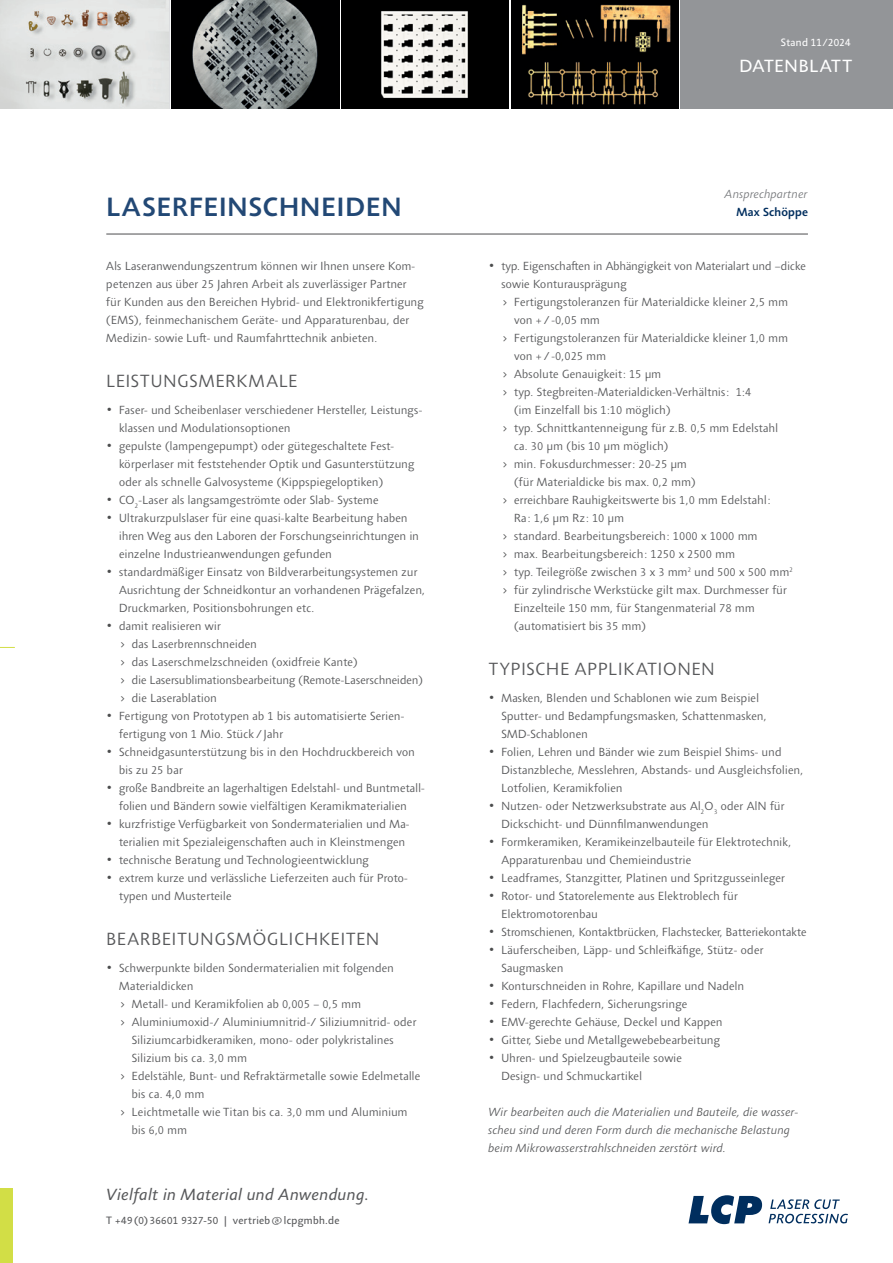
<style>
.page{position:relative;width:893px;height:1263px;background:#fff}
.page>*{position:absolute;margin:0;border:0;box-sizing:border-box;transform-origin:0 0}
.t1{font:500 27px "Agilita LT Pro";letter-spacing:.04em;color:#224875}
.t2{font:300 18px "Agilita LT Pro";letter-spacing:.04em;color:#57585a}
.t3{font:18px "Agilita LT Pro";letter-spacing:.04em;color:#fff}
.t4{font:italic 16.5px "Agilita LT Pro";letter-spacing:.03em;color:#57585a}
.t5{font:300 12px/18px "Agilita LT Pro";letter-spacing:.015em;color:#57585a}
.t6{font:italic 300 12px/18px "Agilita LT Pro";letter-spacing:.015em;color:#57585a}
.t7{font:italic 300 12px "Agilita LT Pro";letter-spacing:.015em;color:#76787b}
.t8{font:500 12px "Agilita LT Pro";letter-spacing:.015em;color:#002e5e}
.t9{font:10.8px "Agilita LT Pro";letter-spacing:.03em;color:#57585a}
.t10{font:10.8px "Agilita LT Pro";letter-spacing:.025em;color:#fff}
.s1{font-size:13.5px;color:#4b4c4d}
.s2{font-size:9.75px}
</style>
<div class="page">
<img style="left:0;top:0;width:169px;height:108px">
<div style="left:681px;top:0;width:212px;height:108px;background:#939598"></div>
<svg style="left:0;top:647px;width:15px;height:1px"></svg>
<hr style="left:106px;top:233px;width:702px;height:2px;background:#57585a">
<img style="left:171px;top:0;width:168px;height:108px">
<div style="left:341px;top:0;width:168px;height:108px;background:#000"></div>
<img style="left:381px;top:11px;width:87px;height:87px">
<img style="left:511px;top:0;width:168px;height:108px">
<div style="left:0;top:1188px;width:13px;height:75px;background:#d2de46"></div>
<svg style="left:688px;top:1195px;width:74px;height:29px"></svg>
<svg style="left:768px;top:1199px;width:80px;height:24px"></svg>
<h1 class="t1" style="left:107px;top:188px;width:297px">LASERFEINSCHNEIDEN</h1>
<p class="t5" style="left:106px;top:257px;width:319px">Als Laseranwendungszentrum können wir Ihnen unsere Kom&shy;petenzen aus über 25 Jahren Arbeit als zuverlässiger Partner für Kunden aus den Bereichen Hybrid- und Elektronikfertigung (EMS), feinmechanischem Geräte- und Apparaturenbau, der Medizin- sowie Luft- und Raumfahrttechnik anbieten.</p>
<h2 class="t2" style="left:106px;top:369px;width:193px">LEISTUNGSMERKMALE</h2>
<p class="t5" style="left:119px;top:401px;width:305px;text-indent:-13px"><span class="s1">•</span> Faser- und Scheibenlaser verschiedener Hersteller, Leistungs&shy;klassen und Modulationsoptionen</p>
<p class="t5" style="left:119px;top:437px;width:297px;text-indent:-13px"><span class="s1">•</span> gepulste (lampengepumpt) oder gütegeschaltete Fest&shy;körperlaser mit feststehender Optik und Gasunterstützung oder als schnelle Galvosysteme (Kippspiegeloptiken)</p>
<p class="t5" style="left:106px;top:491px;width:274px"><span class="s1">•</span> CO<sub>2</sub>-Laser als langsamgeströmte oder Slab- Systeme</p>
<p class="t5" style="left:119px;top:509px;width:301px;text-indent:-13px"><span class="s1">•</span> Ultrakurzpulslaser für eine quasi-kalte Bearbeitung haben ihren Weg aus den Laboren der Forschungseinrichtungen in einzelne Industrieanwendungen gefunden</p>
<p class="t5" style="left:119px;top:563px;width:308px;text-indent:-13px"><span class="s1">•</span> standardmäßiger Einsatz von Bildverarbeitungsystemen zur<br>Ausrichtung der Schneidkontur an vorhandenen Prägefalzen,<br>Druckmarken, Positionsbohrungen etc.</p>
<p class="t5" style="left:119px;top:617px;width:306px;text-indent:-13px"><span class="s1">•</span> damit realisieren wir<br><span class="s1">&gt;</span> das Laserbrennschneiden<br><span class="s1">&gt;</span> das Laserschmelzschneiden (oxidfreie Kante)<br><span class="s1">&gt;</span> die Lasersublimationsbearbeitung (Remote-Laserschneiden) <span class="s1">&gt;</span> die Laserablation</p>
<p class="t5" style="left:119px;top:707px;width:286px;text-indent:-13px"><span class="s1">•</span> Fertigung von Prototypen ab 1 bis automatisierte Serien&shy;fertigung von 1 Mio. Stück / Jahr</p>
<p class="t5" style="left:119px;top:743px;width:297px;text-indent:-13px"><span class="s1">•</span> Schneidgasunterstützung bis in den Hochdruckbereich von bis zu 25 bar</p>
<p class="t5" style="left:106px;top:779px;width:320px;text-align:center"><span class="s1">•</span> große Bandbreite an lagerhaltigen Edelstahl- und Buntmetall&shy;folien und Bändern sowie vielfältigen Keramikmaterialien</p>
<p class="t5" style="left:119px;top:815px;width:291px;text-indent:-13px"><span class="s1">•</span> kurzfristige Verfügbarkeit von Sondermaterialien und Ma&shy;terialien mit Spezialeigenschaften auch in Kleinstmengen</p>
<p class="t5" style="left:106px;top:851px;width:264px"><span class="s1">•</span> technische Beratung und Technologieentwicklung</p>
<p class="t5" style="left:119px;top:869px;width:290px;text-indent:-13px"><span class="s1">•</span> extrem kurze und verlässliche Lieferzeiten auch für Proto&shy;typen und Musterteile</p>
<h2 class="t2" style="left:106px;top:927px;width:275px">BEARBEITUNGSMÖGLICHKEITEN</h2>
<p class="t5" style="left:106px;top:959px;width:289px"><span class="s1">•</span> Schwerpunkte bilden Sondermaterialien mit folgenden</p>
<p class="t5" style="left:119px;top:977px;width:76px">Materialdicken</p>
<p class="t5" style="left:119px;top:995px;width:244px"><span class="s1">&gt;</span> Metall- und Keramikfolien ab 0,005 – 0,5 mm</p>
<p class="t5" style="left:119px;top:1013px;width:299px"><span class="s1">&gt;</span> Aluminiumoxid-/ Aluminiumnitrid-/ Siliziumnitrid- oder</p>
<p class="t5" style="left:132px;top:1031px;width:264px">Siliziumcarbidkeramiken, mono- oder polykristalines</p>
<p class="t5" style="left:132px;top:1049px;width:117px">Silizium bis ca. 3,0 mm</p>
<p class="t5" style="left:119px;top:1067px;width:303px"><span class="s1">&gt;</span> Edelstähle, Bunt- und Refraktärmetalle sowie Edelmetalle</p>
<p class="t5" style="left:132px;top:1085px;width:74px">bis ca. 4,0 mm</p>
<p class="t5" style="left:119px;top:1103px;width:290px"><span class="s1">&gt;</span> Leichtmetalle wie Titan bis ca. 3,0 mm und Aluminium</p>
<p class="t5" style="left:132px;top:1121px;width:57px">bis 6,0 mm</p>
<h3 class="t4" style="left:106px;top:1183px;width:264px">Vielfalt in Material und Anwendung.</h3>
<p class="t9" style="left:106px;top:1213px;width:235px">T +49 (0) 36601 9327-50 | vertrieb<span class="s2">@</span>lcpgmbh.de</p>
<p class="t10" style="left:781px;top:35px;width:71px">Stand 11/2024</p>
<h2 class="t3" style="left:739px;top:53px;width:114px">DATENBLATT</h2>
<p class="t7" style="left:725px;top:186px;width:84px">Ansprechpartner</p>
<p class="t8" style="left:737px;top:204px;width:73px">Max Schöppe</p>
<p class="t5" style="left:489px;top:257px;width:319px"><span class="s1">•</span> typ. Eigenschaften in Abhängigkeit von Materialart und –dicke</p>
<p class="t5" style="left:501px;top:275px;width:127px">sowie Konturausprägung</p>
<p class="t5" style="left:501px;top:293px;width:288px"><span class="s1">&gt;</span> Fertigungstoleranzen für Materialdicke kleiner 2,5 mm</p>
<p class="t5" style="left:514px;top:311px;width:87px">von + / -0,05 mm</p>
<p class="t5" style="left:501px;top:329px;width:288px"><span class="s1">&gt;</span> Fertigungstoleranzen für Materialdicke kleiner 1,0 mm</p>
<p class="t5" style="left:514px;top:347px;width:94px">von + / -0,025 mm</p>
<p class="t5" style="left:501px;top:365px;width:161px"><span class="s1">&gt;</span> Absolute Genauigkeit: 15 µm</p>
<p class="t5" style="left:501px;top:383px;width:252px"><span class="s1">&gt;</span> typ. Stegbreiten-Materialdicken-Verhältnis: 1:4</p>
<p class="t5" style="left:514px;top:401px;width:158px">(im Einzelfall bis 1:10 möglich)</p>
<p class="t5" style="left:501px;top:419px;width:278px"><span class="s1">&gt;</span> typ. Schnittkantenneigung für z.B. 0,5 mm Edelstahl</p>
<p class="t5" style="left:514px;top:437px;width:156px">ca. 30 µm (bis 10 µm möglich)</p>
<p class="t5" style="left:501px;top:455px;width:187px"><span class="s1">&gt;</span> min. Fokusdurchmesser: 20-25 µm</p>
<p class="t5" style="left:514px;top:473px;width:183px">(für Materialdicke bis max. 0,2 mm)</p>
<p class="t5" style="left:501px;top:491px;width:271px"><span class="s1">&gt;</span> erreichbare Rauhigkeitswerte bis 1,0 mm Edelstahl:</p>
<p class="t5" style="left:514px;top:509px;width:112px">Ra: 1,6 µm Rz: 10 µm</p>
<p class="t5" style="left:501px;top:527px;width:258px"><span class="s1">&gt;</span> standard. Bearbeitungsbereich: 1000 x 1000 mm</p>
<p class="t5" style="left:501px;top:545px;width:235px"><span class="s1">&gt;</span> max. Bearbeitungsbereich: 1250 x 2500 mm</p>
<p class="t5" style="left:501px;top:563px;width:293px"><span class="s1">&gt;</span> typ. Teilegröße zwischen 3 x 3 mm<sup>2</sup> und 500 x 500 mm<sup>2</sup></p>
<p class="t5" style="left:501px;top:581px;width:287px"><span class="s1">&gt;</span> für zylindrische Werkstücke gilt max. Durchmesser für</p>
<p class="t5" style="left:514px;top:599px;width:242px">Einzelteile 150 mm, für Stangenmaterial 78 mm</p>
<p class="t5" style="left:514px;top:617px;width:134px">(automatisiert bis 35 mm)</p>
<h2 class="t2" style="left:489px;top:657px;width:228px">TYPISCHE APPLIKATIONEN</h2>
<p class="t5" style="left:501px;top:689px;width:267px;text-indent:-13px"><span class="s1">•</span> Masken, Blenden und Schablonen wie zum Beispiel<br>Sputter- und Bedampfungsmasken, Schattenmasken,<br>SMD-Schablonen</p>
<p class="t5" style="left:501px;top:743px;width:303px;text-indent:-13px"><span class="s1">•</span> Folien, Lehren und Bänder wie zum Beispiel Shims- und<br>Distanzbleche, Messlehren, Abstands- und Ausgleichsfolien,<br>Lotfolien, Keramikfolien</p>
<p class="t5" style="left:501px;top:797px;width:285px;text-indent:-13px"><span class="s1">•</span> Nutzen- oder Netzwerksubstrate aus Al<sub>2</sub>O<sub>3</sub> oder AlN für<br>Dickschicht- und Dünnfilmanwendungen</p>
<p class="t5" style="left:501px;top:833px;width:292px;text-indent:-13px"><span class="s1">•</span> Formkeramiken, Keramikeinzelbauteile für Elektrotechnik,<br>Apparaturenbau und Chemieindustrie</p>
<p class="t5" style="left:489px;top:869px;width:298px"><span class="s1">•</span> Leadframes, Stanzgitter, Platinen und Spritzgusseinleger</p>
<p class="t5" style="left:501px;top:887px;width:238px;text-indent:-13px"><span class="s1">•</span> Rotor- und Statorelemente aus Elektroblech für<br>Elektromotorenbau</p>
<p class="t5" style="left:489px;top:923px;width:320px"><span class="s1">•</span> Stromschienen, Kontaktbrücken, Flachstecker, Batteriekontakte</p>
<p class="t5" style="left:501px;top:941px;width:264px;text-indent:-13px"><span class="s1">•</span> Läuferscheiben, Läpp- und Schleifkäfige, Stütz- oder<br>Saugmasken</p>
<p class="t5" style="left:489px;top:977px;width:257px"><span class="s1">•</span> Konturschneiden in Rohre, Kapillare und Nadeln</p>
<p class="t5" style="left:489px;top:995px;width:200px"><span class="s1">•</span> Federn, Flachfedern, Sicherungsringe</p>
<p class="t5" style="left:489px;top:1013px;width:235px"><span class="s1">•</span> EMV-gerechte Gehäuse, Deckel und Kappen</p>
<p class="t5" style="left:489px;top:1031px;width:233px"><span class="s1">•</span> Gitter, Siebe und Metallgewebebearbeitung</p>
<p class="t5" style="left:501px;top:1049px;width:182px;text-indent:-13px"><span class="s1">•</span> Uhren- und Spielzeugbauteile sowie<br>Design- und Schmuckartikel</p>
<p class="t6" style="left:489px;top:1103px;width:311px">Wir bearbeiten auch die Materialien und Bauteile, die wasser&shy;scheu sind und deren Form durch die mechanische Belastung beim Mikrowasserstrahlschneiden zerstört wird.</p>
</div>
